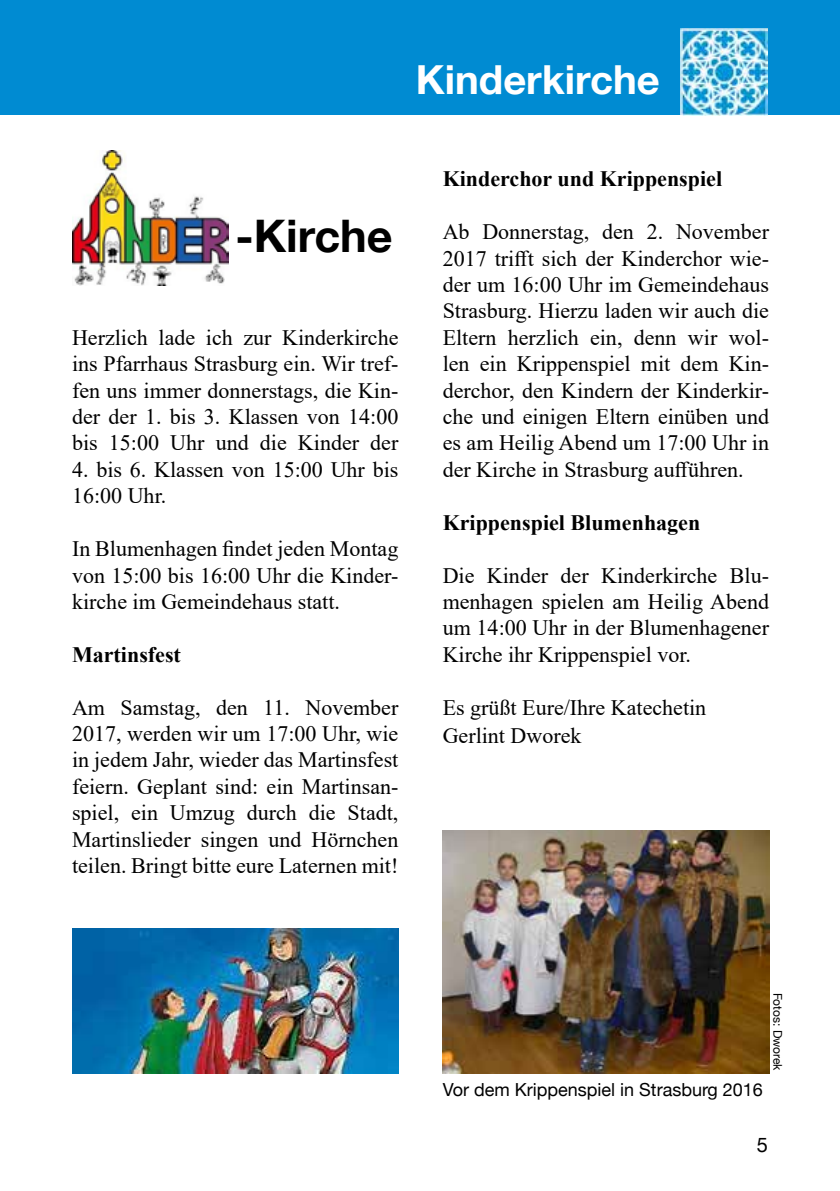
<style>
.page{position:relative;width:840px;height:1191px;background:#fff}
.page>*{position:absolute;margin:0;border:0;box-sizing:border-box;transform-origin:0 0}
.t1{font:700 44.8px "Helvetica Neue";color:#000}
.t2{font:700 40px "Helvetica Neue";color:#fff}
.t3{font:22px/26.4px "Times New Roman";color:#000;text-align:justify}
.t4{font:700 22px "Times New Roman";color:#000}
.t5{font:20px "Helvetica Neue";color:#000}
.t6{font:18px "Helvetica Neue";color:#000}
.t7{font:12px "Helvetica Neue";color:#000}
</style>
<div class="page">
<div style="left:0;top:0;width:839px;height:114px;background:#008bd2"></div>
<img style="left:680px;top:28px;width:87px;height:88px">
<img style="left:72px;top:150px;width:156px;height:135px">
<img style="left:72px;top:928px;width:326px;height:145px">
<img style="left:442px;top:830px;width:326px;height:243px">
<h2 class="t2" style="left:415px;top:55px;width:245px">Kinderkirche</h2>
<h1 class="t1" style="left:235px;top:208px;width:158px">-Kirche</h1>
<p class="t3" style="left:72px;top:323px;width:328px">Herzlich lade ich zur Kinderkirche ins Pfarrhaus Strasburg ein. Wir tref&shy;fen uns immer donnerstags, die Kin&shy;der der 1. bis 3. Klassen von 14:00 bis 15:00 Uhr und die Kinder der</p>
<p class="t3" style="left:72px;top:455px;width:327px">4. bis 6. Klassen von 15:00 Uhr bis<br>16:00 Uhr.</p>
<p class="t3" style="left:72px;top:535px;width:327px">In Blumenhagen findet jeden Montag von 15:00 bis 16:00 Uhr die Kinder&shy;kirche im Gemeindehaus statt.</p>
<p class="t4" style="left:72px;top:638px;width:110px">Martinsfest</p>
<p class="t3" style="left:72px;top:693px;width:328px">Am Samstag, den 11. November 2017, werden wir um 17:00 Uhr, wie in jedem Jahr, wieder das Martinsfest feiern. Geplant sind: ein Martinsan&shy;spiel, ein Umzug durch die Stadt, Martinslieder singen und Hörnchen teilen. Bringt bitte eure Laternen mit!</p>
<p class="t4" style="left:442px;top:163px;width:281px">Kinderchor und Krippenspiel</p>
<p class="t3" style="left:442px;top:218px;width:328px">Ab Donnerstag, den 2. November 2017 trifft sich der Kinderchor wie&shy;der um 16:00 Uhr im Gemeindehaus Strasburg. Hierzu laden wir auch die Eltern herzlich ein, denn wir wol&shy;len ein Krippenspiel mit dem Kin&shy;derchor, den Kindern der Kinderkir&shy;che und einigen Eltern einüben und es am Heilig Abend um 17:00 Uhr in der Kirche in Strasburg aufführen.</p>
<p class="t4" style="left:442px;top:506px;width:259px">Krippenspiel Blumenhagen</p>
<p class="t3" style="left:442px;top:561px;width:327px">Die Kinder der Kinderkirche Blu&shy;menhagen spielen am Heilig Abend um 14:00 Uhr in der Blumenhagener Kirche ihr Krippenspiel vor.</p>
<p class="t3" style="left:442px;top:692px;width:265px;line-height:28.8px">Es grüßt Eure/Ihre Katechetin<br>Gerlint Dworek</p>
<p class="t6" style="left:442px;top:1079px;width:321px">Vor dem Krippenspiel in Strasburg 2016</p>
<p class="t7" style="left:784px;top:992px;width:79px;rotate:90deg">Fotos: Dworek</p>
<p class="t5" style="left:756px;top:1133px;width:13px">5</p>
</div>
